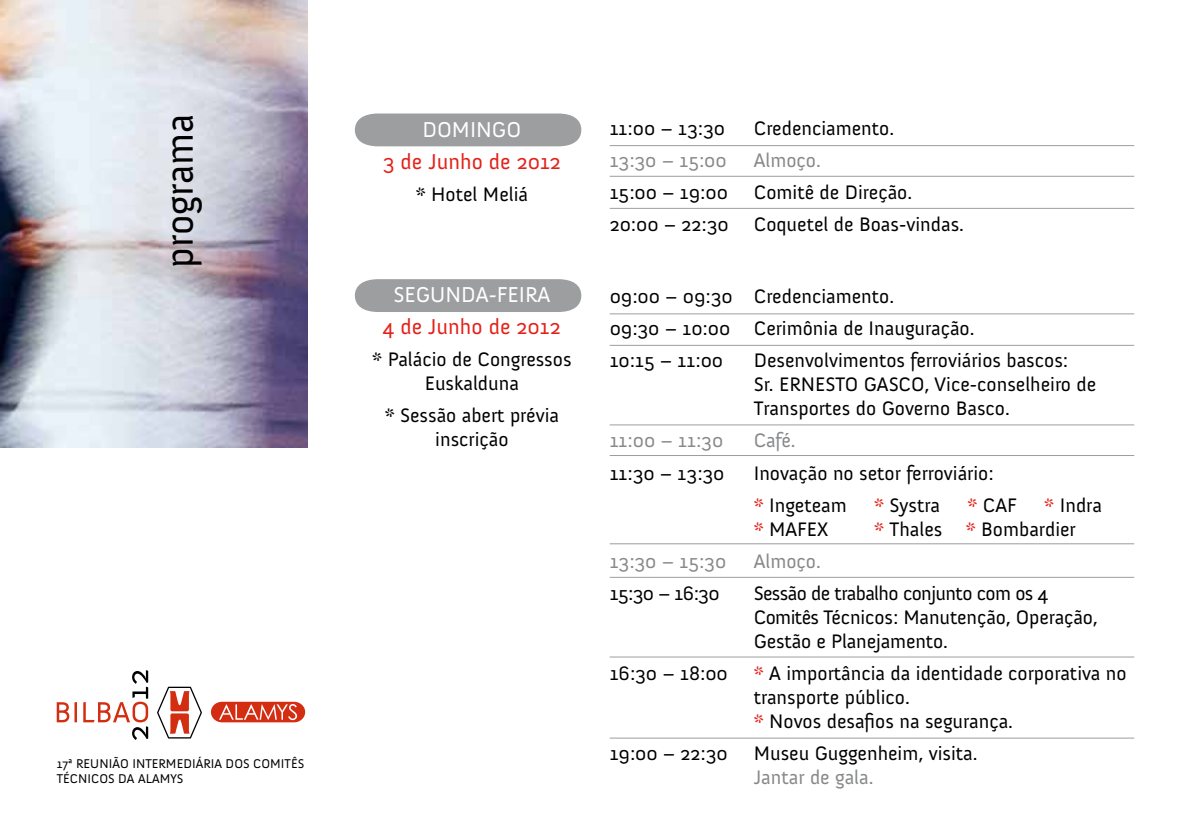
<style>
.page{position:relative;width:1191px;height:840px;background:#fff}
.page>*{position:absolute;margin:0;border:0;box-sizing:border-box;transform-origin:0 0}
.t1{font:40px "Anivers";color:#000}
.t2{font:22px "Anivers";color:#e32119}
.t3{font:22px "Anivers";color:#fff}
.t4{font:20px/24px "Anivers";color:#000}
.t5{font:20px "Anivers";color:#87888a}
.t6{font:13px/15.6px "Anivers";color:#000}
.s1{color:#e32119}
</style>
<div class="page">
<div style="left:355px;top:113px;width:226px;height:33px;background:#9c9e9f"></div>
<div style="left:355px;top:279px;width:226px;height:33px;background:#9c9e9f"></div>
<hr style="left:609px;top:145px;width:525px;height:1px;background:#9c9e9f">
<hr style="left:609px;top:176px;width:525px;height:1px;background:#9c9e9f">
<hr style="left:609px;top:208px;width:525px;height:1px;background:#9c9e9f">
<hr style="left:609px;top:424px;width:525px;height:1px;background:#9c9e9f">
<hr style="left:609px;top:455px;width:525px;height:1px;background:#9c9e9f">
<hr style="left:609px;top:313px;width:525px;height:1px;background:#9c9e9f">
<hr style="left:609px;top:543px;width:525px;height:1px;background:#9c9e9f">
<hr style="left:609px;top:656px;width:525px;height:1px;background:#9c9e9f">
<hr style="left:609px;top:737px;width:525px;height:1px;background:#9c9e9f">
<hr style="left:609px;top:344px;width:525px;height:1px;background:#9c9e9f">
<hr style="left:609px;top:576px;width:525px;height:1px;background:#9c9e9f">
<img style="left:0;top:0;width:307px;height:447px">
<svg style="left:157px;top:686px;width:45px;height:53px"></svg>
<svg style="left:57px;top:702px;width:20px;height:20px"></svg>
<svg style="left:83px;top:670px;width:65px;height:69px"></svg>
<svg style="left:211px;top:701px;width:94px;height:21px;background:#de5f4a"></svg>
<h1 class="t1" style="left:158px;top:268px;width:156px;rotate:-90deg">programa</h1>
<p class="t6" style="left:57px;top:755px;width:249px">17ª REUNIÃO INTERMEDIÁRIA DOS COMITÊS<br>TÉCNICOS DA ALAMYS</p>
<p class="t3" style="left:422px;top:117px;width:100px">DOMINGO</p>
<p class="t2" style="left:383px;top:149px;width:180px">3 de Junho de 2012</p>
<p class="t4" style="left:416px;top:182px;width:114px">* Hotel Meliá</p>
<p class="t3" style="left:393px;top:283px;width:158px">SEGUNDA-FEIRA</p>
<p class="t2" style="left:383px;top:315px;width:179px">4 de Junho de 2012</p>
<p class="t4" style="left:372px;top:348px;width:201px;text-align:center">* Palácio de Congressos<br>Euskalduna</p>
<p class="t4" style="left:385px;top:404px;width:176px;text-align:center">* Sessão abert prévia inscrição</p>
<p class="t4" style="left:609px;top:117px;width:117px">11:00 – 13:30</p>
<p class="t4" style="left:753px;top:117px;width:142px">Credenciamento.</p>
<p class="t5" style="left:609px;top:149px;width:119px">13:30 – 15:00</p>
<p class="t5" style="left:753px;top:149px;width:69px">Almoço.</p>
<p class="t4" style="left:609px;top:181px;width:120px">15:00 – 19:00</p>
<p class="t4" style="left:753px;top:181px;width:160px">Comitê de Direção.</p>
<p class="t4" style="left:609px;top:213px;width:120px">20:00 – 22:30</p>
<p class="t4" style="left:753px;top:213px;width:212px">Coquetel de Boas-vindas.</p>
<p class="t4" style="left:609px;top:281px;width:366px;line-height:32px">09:00 – 09:30 Credenciamento.<br>09:30 – 10:00 Cerimônia de Inauguração.<br>10:15 – 11:00</p>
<p class="t4" style="left:753px;top:349px;width:344px">Desenvolvimentos ferroviários bascos:<br>Sr. ERNESTO GASCO, Vice-conselheiro de<br>Transportes do Governo Basco.</p>
<p class="t5" style="left:609px;top:429px;width:115px">11:00 – 11:30</p>
<p class="t5" style="left:753px;top:429px;width:44px">Café.</p>
<p class="t4" style="left:609px;top:461px;width:116px">11:30 – 13:30</p>
<p class="t4" style="left:753px;top:457px;width:241px;line-height:32px">Inovação no setor ferroviário: <span class="s1">*</span> Ingeteam</p>
<p class="t4" style="left:874px;top:493px;width:67px"><span class="s1">*</span> Systra</p>
<p class="t4" style="left:967px;top:493px;width:51px"><span class="s1">*</span> CAF</p>
<p class="t4" style="left:1044px;top:493px;width:59px"><span class="s1">*</span> Indra</p>
<p class="t4" style="left:753px;top:517px;width:76px"><span class="s1">*</span> MAFEX</p>
<p class="t4" style="left:874px;top:517px;width:203px"><span class="s1">*</span> Thales <span class="s1">*</span> Bombardier</p>
<p class="t5" style="left:609px;top:549px;width:118px">13:30 – 15:30</p>
<p class="t5" style="left:753px;top:549px;width:69px">Almoço.</p>
<p class="t4" style="left:609px;top:581px;width:112px">15:30 – 16:30</p>
<p class="t4" style="left:753px;top:581px;width:345px">Sessão de trabalho conjunto com os 4<br>Comitês Técnicos: Manutenção, Operação,<br>Gestão e Planejamento.</p>
<p class="t4" style="left:609px;top:661px;width:120px">16:30 – 18:00</p>
<p class="t4" style="left:753px;top:661px;width:374px"><span class="s1">*</span> A importância da identidade corporativa no transporte público.<br><span class="s1">*</span> Novos desafios na segurança.</p>
<p class="t4" style="left:609px;top:741px;width:120px">19:00 – 22:30</p>
<p class="t4" style="left:753px;top:741px;width:225px">Museu Guggenheim, visita.</p>
<p class="t5" style="left:753px;top:765px;width:121px">Jantar de gala.</p>
</div>
